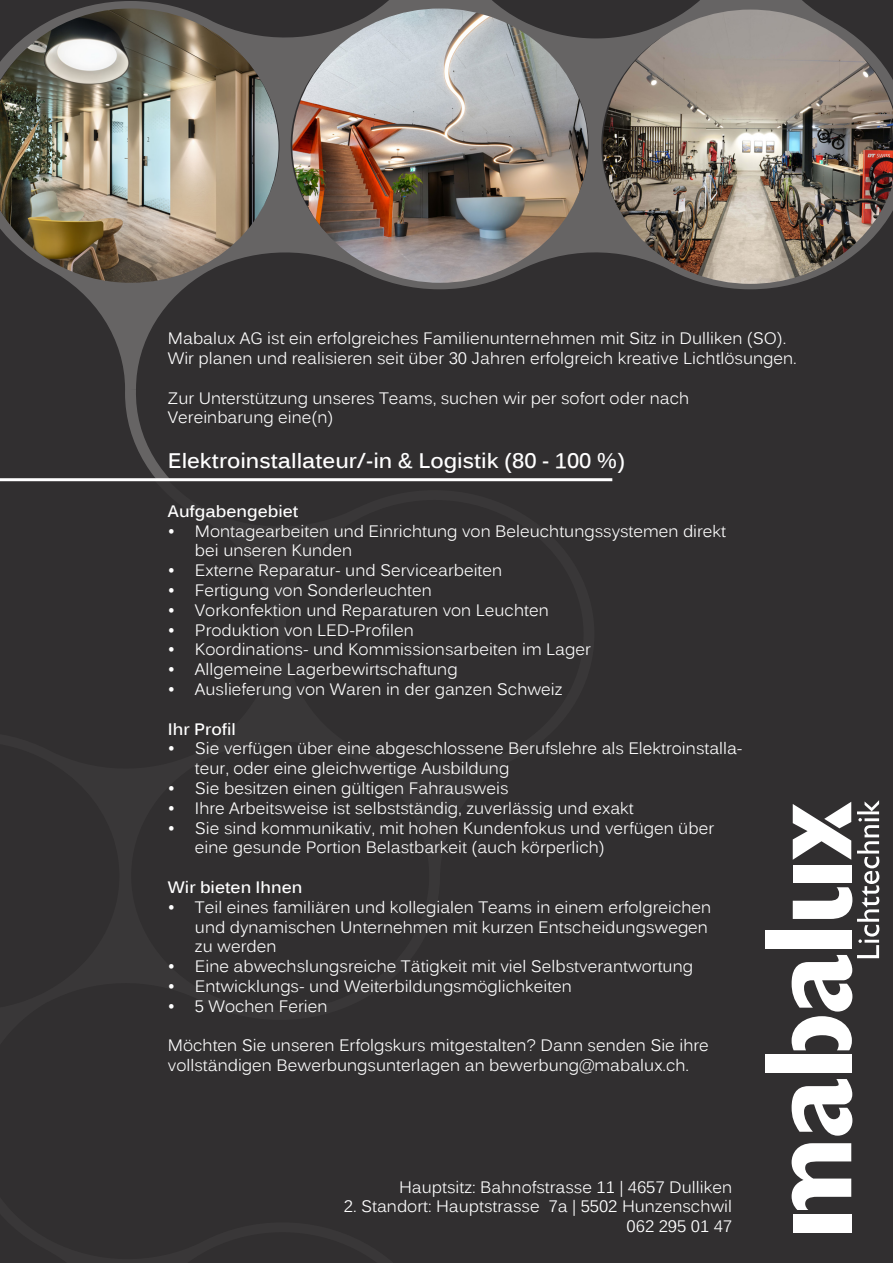
<style>
.page{position:relative;width:893px;height:1263px;background:#fff}
.page>*{position:absolute;margin:0;border:0;box-sizing:border-box;transform-origin:0 0}
.t1{font:700 21px "Kalinga";color:#fff}
.t2{font:16.5px/19.8px "Kalinga";color:#fff}
.t3{font:700 16.5px "Kalinga";color:#fff}
</style>
<div class="page">
<svg style="left:0;top:0;width:893px;height:478px;fill:#312f30"></svg>
<div style="left:0;top:478px;width:893px;height:785px;background:#312f30"></div>
<img style="left:0;top:9px;width:279px;height:274px">
<img style="left:292px;top:9px;width:296px;height:274px">
<img style="left:603px;top:10px;width:290px;height:274px">
<hr style="left:0;top:478px;width:612px;height:3px;background:#fff">
<p class="t2" style="left:168px;top:330px;width:630px">Mabalux AG ist ein erfolgreiches Familienunternehmen mit Sitz in Dulliken (SO).<br>Wir planen und realisieren seit über 30 Jahren erfolgreich kreative Lichtlösungen.</p>
<p class="t2" style="left:168px;top:389px;width:523px">Zur Unterstützung unseres Teams, suchen wir per sofort oder nach<br>Vereinbarung eine(n)</p>
<p class="t1" style="left:168px;top:446px;width:459px">Elektroinstallateur/-in &amp; Logistik (80 - 100 %)</p>
<p class="t3" style="left:168px;top:500px;width:132px">Aufgabengebiet</p>
<p class="t2" style="left:195px;top:522px;width:533px;text-indent:-27px">• Montagearbeiten und Einrichtung von Beleuchtungssystemen direkt bei unseren Kunden</p>
<p class="t2" style="left:168px;top:562px;width:336px">• Externe Reparatur- und Servicearbeiten</p>
<p class="t2" style="left:168px;top:582px;width:265px">• Fertigung von Sonderleuchten</p>
<p class="t2" style="left:168px;top:602px;width:382px">• Vorkonfektion und Reparaturen von Leuchten</p>
<p class="t2" style="left:168px;top:621px;width:247px">• Produktion von LED-Profilen</p>
<p class="t2" style="left:168px;top:641px;width:424px">• Koordinations- und Kommissionsarbeiten im Lager</p>
<p class="t2" style="left:168px;top:661px;width:291px">• Allgemeine Lagerbewirtschaftung</p>
<p class="t2" style="left:168px;top:681px;width:396px">• Auslieferung von Waren in der ganzen Schweiz</p>
<p class="t3" style="left:168px;top:718px;width:70px">Ihr Profil</p>
<p class="t2" style="left:195px;top:740px;width:549px;text-indent:-27px">• Sie verfügen über eine abgeschlossene Berufslehre als Elektroinstalla&shy;teur, oder eine gleichwertige Ausbildung</p>
<p class="t2" style="left:168px;top:780px;width:342px">• Sie besitzen einen gültigen Fahrausweis</p>
<p class="t2" style="left:168px;top:800px;width:467px">• Ihre Arbeitsweise ist selbstständig, zuverlässig und exakt</p>
<p class="t2" style="left:195px;top:819px;width:521px;text-indent:-27px">• Sie sind kommunikativ, mit hohen Kundenfokus und verfügen über eine gesunde Portion Belastbarkeit (auch körperlich)</p>
<p class="t3" style="left:168px;top:876px;width:136px">Wir bieten Ihnen</p>
<p class="t2" style="left:195px;top:899px;width:518px;text-indent:-27px">• Teil eines familiären und kollegialen Teams in einem erfolgreichen und dynamischen Unternehmen mit kurzen Entscheidungswegen zu werden</p>
<p class="t2" style="left:168px;top:958px;width:527px">• Eine abwechslungsreiche Tätigkeit mit viel Selbstverantwortung</p>
<p class="t2" style="left:168px;top:978px;width:406px">• Entwicklungs- und Weiterbildungsmöglichkeiten</p>
<p class="t2" style="left:168px;top:998px;width:161px">• 5 Wochen Ferien</p>
<p class="t2" style="left:168px;top:1037px;width:542px">Möchten Sie unseren Erfolgskurs mitgestalten? Dann senden Sie ihre vollständigen Bewerbungsunterlagen an bewerbung@mabalux.ch.</p>
<p class="t2" style="left:399px;top:1178px;width:334px">Hauptsitz: Bahnofstrasse 11 | 4657 Dulliken</p>
<p class="t2" style="left:344px;top:1198px;width:390px">2. Standort: Hauptstrasse 7a | 5502 Hunzenschwil</p>
<p class="t2" style="left:627px;top:1218px;width:107px">062 295 01 47</p>
</div>
